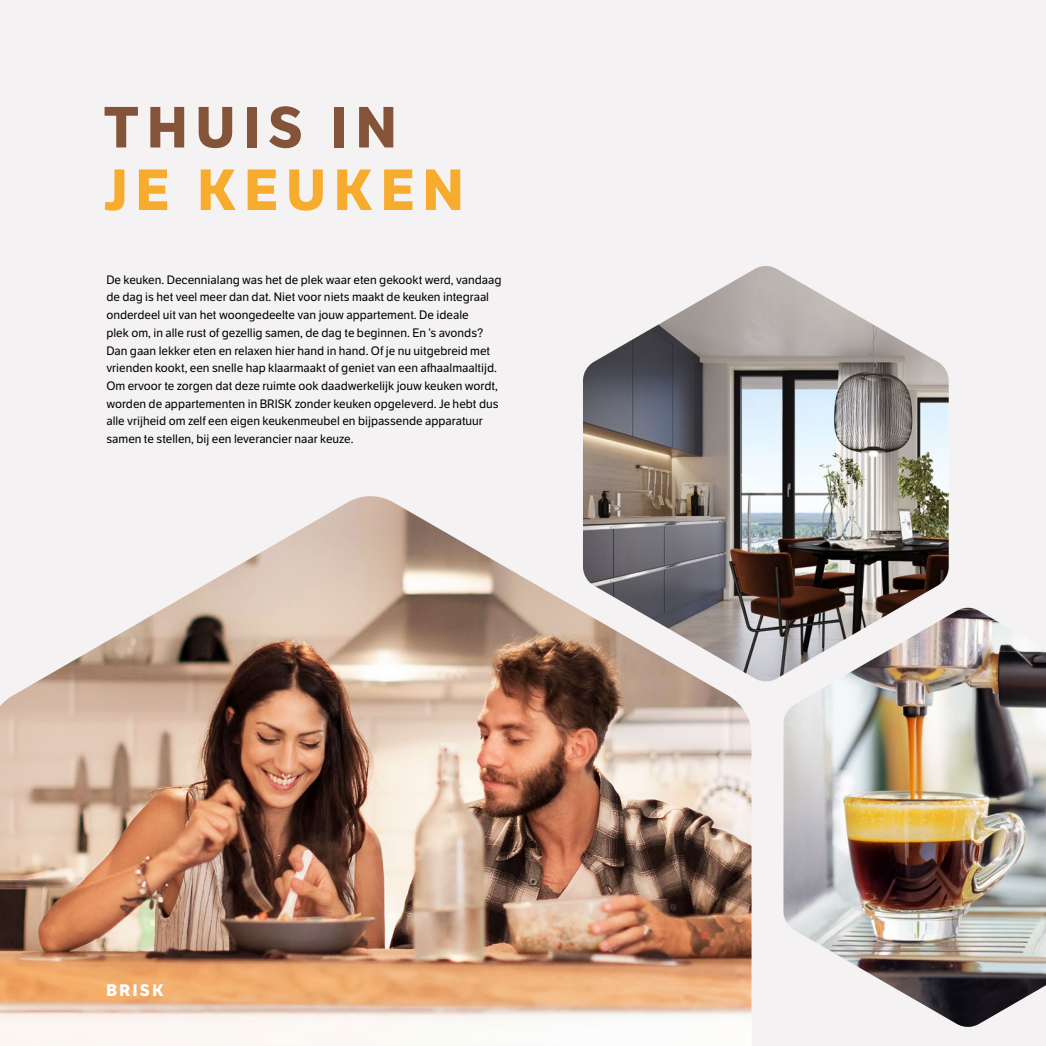
<style>
.page{position:relative;width:1046px;height:1046px;background:#fff}
.page>*{position:absolute;margin:0;border:0;box-sizing:border-box;transform-origin:0 0}
.t1{font:700 56.25px "LFT Etica";letter-spacing:.15em;color:#f8ac2d}
.t2{font:700 56.25px "LFT Etica";letter-spacing:.15em;color:#835437}
.t3{font:700 16.25px "LFT Etica";letter-spacing:.15em;color:#fff}
.t4{font:11.88px/17.8px "LFT Etica";color:#000}
</style>
<div class="page">
<div style="left:0;top:0;width:1045px;height:1045px;background:#f4f2f2"></div>
<img style="left:583px;top:266px;width:365px;height:416px">
<img style="left:0;top:496px;width:751px;height:549px">
<img style="left:783px;top:607px;width:262px;height:419px">
<h1 class="t2" style="left:104px;top:93px;width:294px">THUIS IN</h1>
<h1 class="t1" style="left:104px;top:156px;width:361px">JE KEUKEN</h1>
<p class="t4" style="left:106px;top:271px;width:397px">De keuken. Decennialang was het de plek waar eten gekookt werd, vandaag de dag is het veel meer dan dat. Niet voor niets maakt de keuken integraal onderdeel uit van het woongedeelte van jouw appartement. De ideale<br>plek om, in alle rust of gezellig samen, de dag te beginnen. En ’s avonds?<br>Dan gaan lekker eten en relaxen hier hand in hand. Of je nu uitgebreid met vrienden kookt, een snelle hap klaarmaakt of geniet van een afhaalmaaltijd.<br>Om ervoor te zorgen dat deze ruimte ook daadwerkelijk jouw keuken wordt, worden de appartementen in BRISK zonder keuken opgeleverd. Je hebt dus alle vrijheid om zelf een eigen keukenmeubel en bijpassende apparatuur samen te stellen, bij een leverancier naar keuze.</p>
<h2 class="t3" style="left:106px;top:980px;width:59px">BRISK</h2>
</div>
